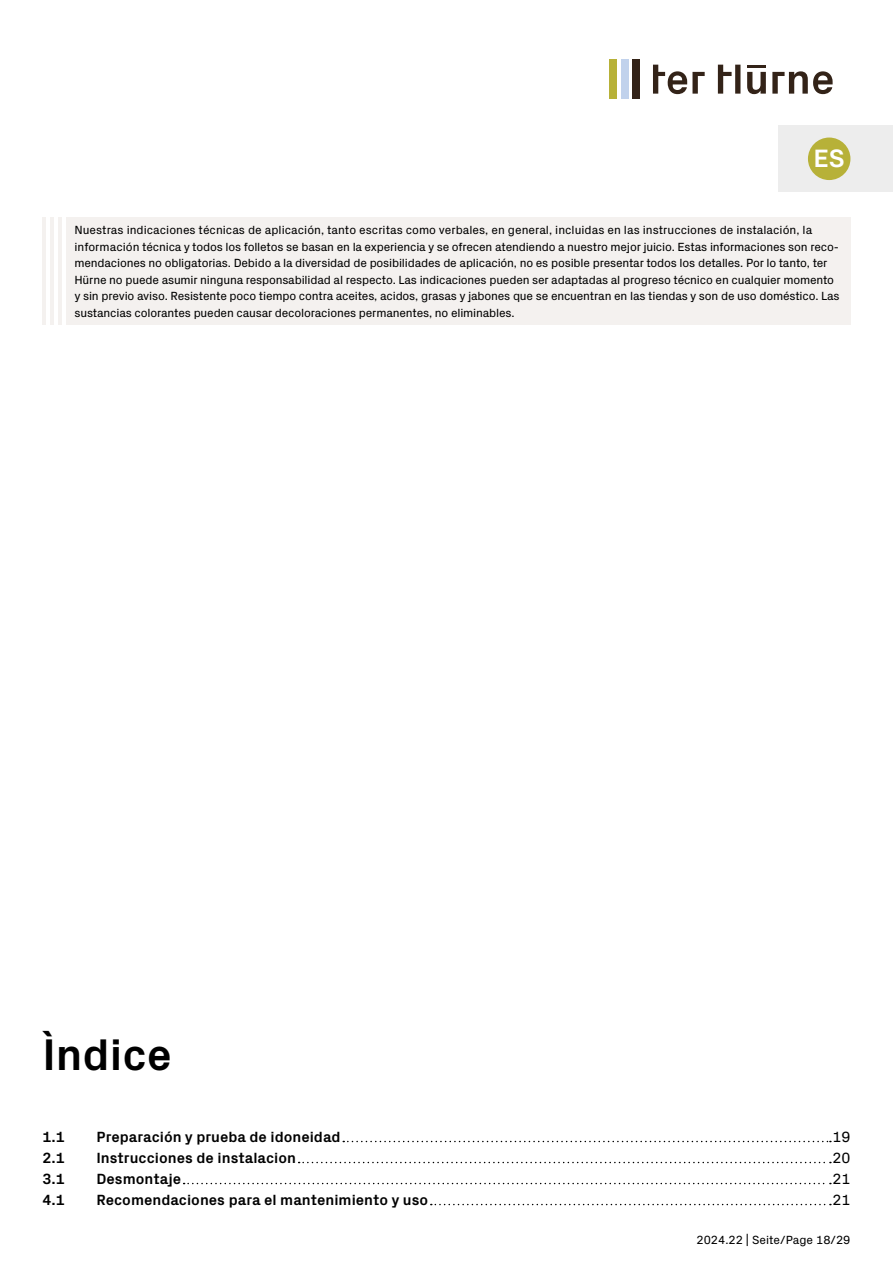
<style>
.page{position:relative;width:893px;height:1263px;background:#fff}
.page>*{position:absolute;margin:0;border:0;box-sizing:border-box;transform-origin:0 0}
.t1{font:700 45px "Px Grotesk";color:#000}
.t2{font:700 25.5px "Px Grotesk";color:#fff}
.t3{font:700 15px "Px Grotesk";color:#000}
.t4{font:15px "Px Grotesk";color:#000}
.t5{font:12px/16.5px "Px Grotesk";letter-spacing:-.015em;color:#000}
</style>
<div class="page">
<div style="left:632px;top:60px;width:8px;height:39px;background:#332318"></div>
<div style="left:609px;top:60px;width:8px;height:39px;background:#b7b138"></div>
<div style="left:621px;top:60px;width:7px;height:39px;background:#c1d2ec"></div>
<svg style="left:718px;top:65px;width:22px;height:29px"></svg>
<svg style="left:747px;top:65px;width:19px;height:29px"></svg>
<svg style="left:772px;top:71px;width:61px;height:23px"></svg>
<svg style="left:653px;top:65px;width:52px;height:29px"></svg>
<div style="left:778px;top:126px;width:115px;height:66px;background:#ededed"></div>
<div style="left:808px;top:138px;width:42px;height:42px;background:#b7b138;border-radius:50%"></div>
<div style="left:66px;top:218px;width:784px;height:107px;background:#f4f1ef"></div>
<hr style="left:43px;top:218px;width:3px;height:107px;background:#f4f1ef">
<hr style="left:50px;top:218px;width:4px;height:107px;background:#f4f1ef">
<hr style="left:58px;top:218px;width:4px;height:107px;background:#f4f1ef">
<svg style="left:343px;top:1141px;width:488px;height:1px"></svg>
<svg style="left:299px;top:1162px;width:532px;height:1px"></svg>
<svg style="left:184px;top:1183px;width:647px;height:1px"></svg>
<svg style="left:431px;top:1204px;width:400px;height:1px"></svg>
<h2 class="t2" style="left:813px;top:140px;width:33px">ES</h2>
<p class="t5" style="left:74px;top:221px;width:767px">Nuestras indicaciones técnicas de aplicación, tanto escritas como verbales, en general, incluidas en las instrucciones de instalación, la información técnica y todos los folletos se basan en la experiencia y se ofrecen atendiendo a nuestro mejor juicio. Estas informaciones son reco&shy;mendaciones no obligatorias. Debido a la diversidad de posibilidades de aplicación, no es posible presentar todos los detalles. Por lo tanto, ter Hürne no puede asumir ninguna responsabilidad al respecto. Las indicaciones pueden ser adaptadas al progreso técnico en cualquier momento y sin previo aviso. Resistente poco tiempo contra aceites, acidos, grasas y jabones que se encuentran en las tiendas y son de uso doméstico. Las sustancias colorantes pueden causar decoloraciones permanentes, no eliminables.</p>
<h1 class="t1" style="left:43px;top:1022px;width:131px">Ìndice</h1>
<p class="t3" style="left:43px;top:1126px;width:24px">1.1</p>
<p class="t3" style="left:97px;top:1126px;width:246px">Preparación y prueba de idoneidad</p>
<p class="t4" style="left:832px;top:1126px;width:19px">19</p>
<p class="t3" style="left:43px;top:1147px;width:24px">2.1</p>
<p class="t3" style="left:97px;top:1147px;width:201px">Instrucciones de instalacion</p>
<p class="t4" style="left:832px;top:1147px;width:19px">20</p>
<p class="t3" style="left:43px;top:1168px;width:24px">3.1</p>
<p class="t3" style="left:97px;top:1168px;width:86px">Desmontaje</p>
<p class="t4" style="left:832px;top:1168px;width:19px">21</p>
<p class="t3" style="left:43px;top:1189px;width:24px">4.1</p>
<p class="t3" style="left:97px;top:1189px;width:333px">Recomendaciones para el mantenimiento y uso</p>
<p class="t4" style="left:832px;top:1189px;width:19px">21</p>
<p class="t5" style="left:696px;top:1231px;width:155px">2024.22 | Seite/Page 18/29</p>
</div>
